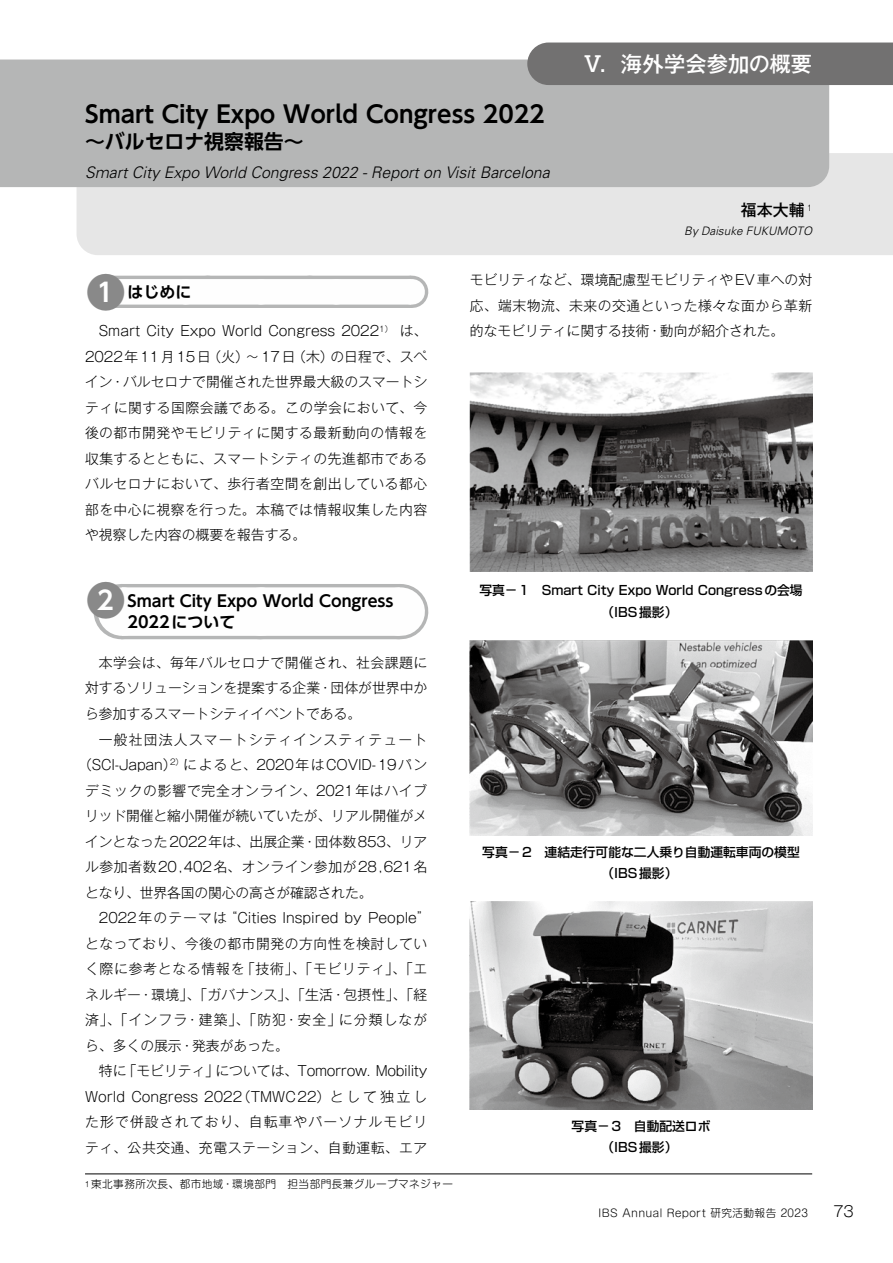
<style>
.page{position:relative;width:893px;height:1263px;background:#fff}
.page>*{position:absolute;margin:0;border:0;box-sizing:border-box;transform-origin:0 0}
.t1{font:700 23.4px "UD Shin Go Pro De";color:#000}
.t2{font:500 21.3px "Gothic MB101 Pro";color:#fff}
.t3{font:700 19.95px "UD Shin Go Pro De";color:#000}
.t4{font:italic 300 15.9px "Univers";color:#000}
.t5{font:700 15.9px/21.3px "UD Shin Go Pro De";color:#000}
.t6{font:500 15.9px "Gothic MB101 Pro";color:#000}
.t7{font:300 14.85px "Gothic MB101 Pro";color:#000}
.t8{font:300 13.8px/25.5px "Gothic MB101 Pro";color:#000;text-align:justify}
.t9{font:300 13.8px "Gothic MB101 Pro";letter-spacing:.055em;color:#000}
.t10{font:300 13.8px "Gothic MB101 Pro";letter-spacing:.085em;color:#000}
.t11{font:300 13.8px "Gothic MB101 Pro";letter-spacing:-.025em;color:#000}
.t12{font:300 13.8px "Gothic MB101 Pro";letter-spacing:.045em;color:#000}
.t13{font:300 13.8px "Gothic MB101 Pro";letter-spacing:.08em;color:#000}
.t14{font:300 13.8px "Gothic MB101 Pro";letter-spacing:.035em;color:#000}
.t15{font:300 13.8px "Gothic MB101 Pro";letter-spacing:.04em;color:#000}
.t16{font:500 12.75px/21.3px "Shin Go Pro";color:#000;text-align:center}
.t17{font:italic 300 11.7px "Univers";color:#000}
.t18{font:300 10.65px "Shin M Go Pro";letter-spacing:.04em;color:#000}
.s1{font-size:41.4px;color:#898989}
.s2{font-size:25.5px;color:#fff}
.s3{font-size:7.5px}
</style>
<div class="page">
<hr style="left:85px;top:1174px;width:727px;height:1px;background:#000">
<div style="left:77px;top:153px;width:816px;height:102px;background:#e6e6e6"></div>
<div style="left:0;top:60px;width:829px;height:127px;background:#b5b6b6"></div>
<div style="left:527px;top:43px;width:366px;height:42px;background:#727171"></div>
<svg style="left:106px;top:276px;width:305px;height:32px"></svg>
<hr style="left:105px;top:276px;width:1px;height:32px;background:#b5b6b6">
<hr style="left:411px;top:276px;width:1px;height:32px;background:#b5b6b6">
<div style="left:111px;top:279px;width:300px;height:26px;background:#fefefe"></div>
<svg style="left:186px;top:276px;width:188px;height:32px"></svg>
<svg style="left:411px;top:279px;width:1px;height:26px"></svg>
<div style="left:121px;top:584px;width:279px;height:55px;background:#b5b6b6"></div>
<hr style="left:400px;top:584px;width:1px;height:55px;background:#b5b6b6">
<div style="left:122px;top:587px;width:278px;height:49px;background:#fefefe"></div>
<svg style="left:260px;top:587px;width:70px;height:49px"></svg>
<hr style="left:400px;top:587px;width:1px;height:49px;background:#fefefe">
<img style="left:470px;top:372px;width:342px;height:200px">
<img style="left:470px;top:640px;width:342px;height:196px">
<img style="left:470px;top:901px;width:342px;height:209px">
<h1 class="t1" style="left:85px;top:95px;width:484px">Smart City Expo World Congress 2022　</h1>
<h3 class="t3" style="left:85px;top:125px;width:220px">〜バルセロナ視察報告〜</h3>
<p class="t4" style="left:85px;top:163px;width:466px">Smart City Expo World Congress 2022 - Report on Visit Barcelona</p>
<h2 class="t2" style="left:582px;top:46px;width:231px">Ⅴ．海外学会参加の概要</h2>
<p class="t6" style="left:741px;top:197px;width:73px">福本大輔 <sup>1</sup></p>
<p class="t17" style="left:684px;top:224px;width:129px">By Daisuke FUKUMOTO</p>
<p class="t5" style="left:85px;top:281px;width:108px"><span class="s1">●</span><span class="s2">1</span> はじめに</p>
<p class="t8" style="left:85px;top:316px;width:344px;text-indent:14px">Smart City Expo World Congress 2022<sup>1）</sup> は、2022年11月15日（火）～17日（木）の日程で、スペイン・バルセロナで開催された世界最大級のスマートシティに関する国際会議である。この学会において、今後の都市開発やモビリティに関する最新動向の情報を収集するとともに、スマートシティの先進都市であるバルセロナにおいて、歩行者空間を創出している都心部を中心に視察を行った。本稿では情報収集した内容や視察した内容の概要を報告する。</p>
<p class="t5" style="left:128px;top:590px;width:267px;text-indent:-43px"><span class="s1">●</span><span class="s2">2</span> Smart City Expo World Congress<br>2022について</p>
<p class="t8" style="left:85px;top:648px;width:344px;text-indent:14px">本学会は、毎年バルセロナで開催され、社会課題に対するソリューションを提案する企業・団体が世界中から参加するスマートシティイベントである。</p>
<p class="t10" style="left:99px;top:728px;width:330px">一般社団法人スマートシティインスティテュート</p>
<p class="t8" style="left:78px;top:750px;width:351px">（SCI-Japan）<sup>2）</sup>によると、2020年はCOVID-19パン</p>
<p class="t9" style="left:85px;top:779px;width:344px">デミックの影響で完全オンライン、2021年はハイブ</p>
<p class="t8" style="left:85px;top:801px;width:344px">リッド開催と縮小開催が続いていたが、リアル開催がメ</p>
<p class="t8" style="left:85px;top:827px;width:344px">インとなった2022年は、出展企業・団体数853、リア</p>
<p class="t12" style="left:85px;top:855px;width:344px">ル参加者数20,402名、オンライン参加が28,621名</p>
<p class="t8" style="left:85px;top:878px;width:289px">となり、世界各国の関心の高さが確認された。</p>
<p class="t8" style="left:99px;top:903px;width:333px">2022年のテーマは“Cities Inspired by People”</p>
<p class="t14" style="left:85px;top:932px;width:344px">となっており、今後の都市開発の方向性を検討してい</p>
<p class="t9" style="left:85px;top:957px;width:344px">く際に参考となる情報を「技術」、「モビリティ」、「エ</p>
<p class="t8" style="left:85px;top:980px;width:344px">ネルギー・環境」、「ガバナンス」、「生活・包摂性」、「経</p>
<p class="t13" style="left:85px;top:1008px;width:344px">済」、「インフラ・建築」、「防犯・安全」に分類しなが</p>
<p class="t8" style="left:85px;top:1031px;width:205px">ら、多くの展示・発表があった。</p>
<p class="t11" style="left:99px;top:1059px;width:330px">特に「モビリティ」については、Tomorrow. Mobility</p>
<p class="t8" style="left:85px;top:1082px;width:344px">World Congress 2022（TMWC22）として独立し</p>
<p class="t10" style="left:85px;top:1110px;width:344px">た形で併設されており、自転車やパーソナルモビリ</p>
<p class="t15" style="left:85px;top:1136px;width:344px">ティ、公共交通、充電ステーション、自動運転、エア</p>
<p class="t18" style="left:85px;top:1176px;width:369px"><span class="s3">1</span> 東北事務所次長、都市地域・環境部門　担当部門長兼グループマネジャー</p>
<p class="t8" style="left:470px;top:265px;width:344px">モビリティなど、環境配慮型モビリティやEV車への対応、端末物流、未来の交通といった様々な面から革新的なモビリティに関する技術・動向が紹介された。</p>
<p class="t16" style="left:479px;top:578px;width:325px">写真－1　Smart City Expo World Congressの会場（IBS撮影）</p>
<p class="t16" style="left:482px;top:840px;width:319px">写真－2　連結走行可能な二人乗り自動運転車両の模型（IBS撮影）</p>
<p class="t16" style="left:572px;top:1114px;width:140px">写真－3　自動配送ロボ（IBS撮影）</p>
<p class="t18" style="left:599px;top:1204px;width:211px">IBS Annual Report 研究活動報告 2023</p>
<p class="t7" style="left:833px;top:1198px;width:22px">73</p>
</div>
